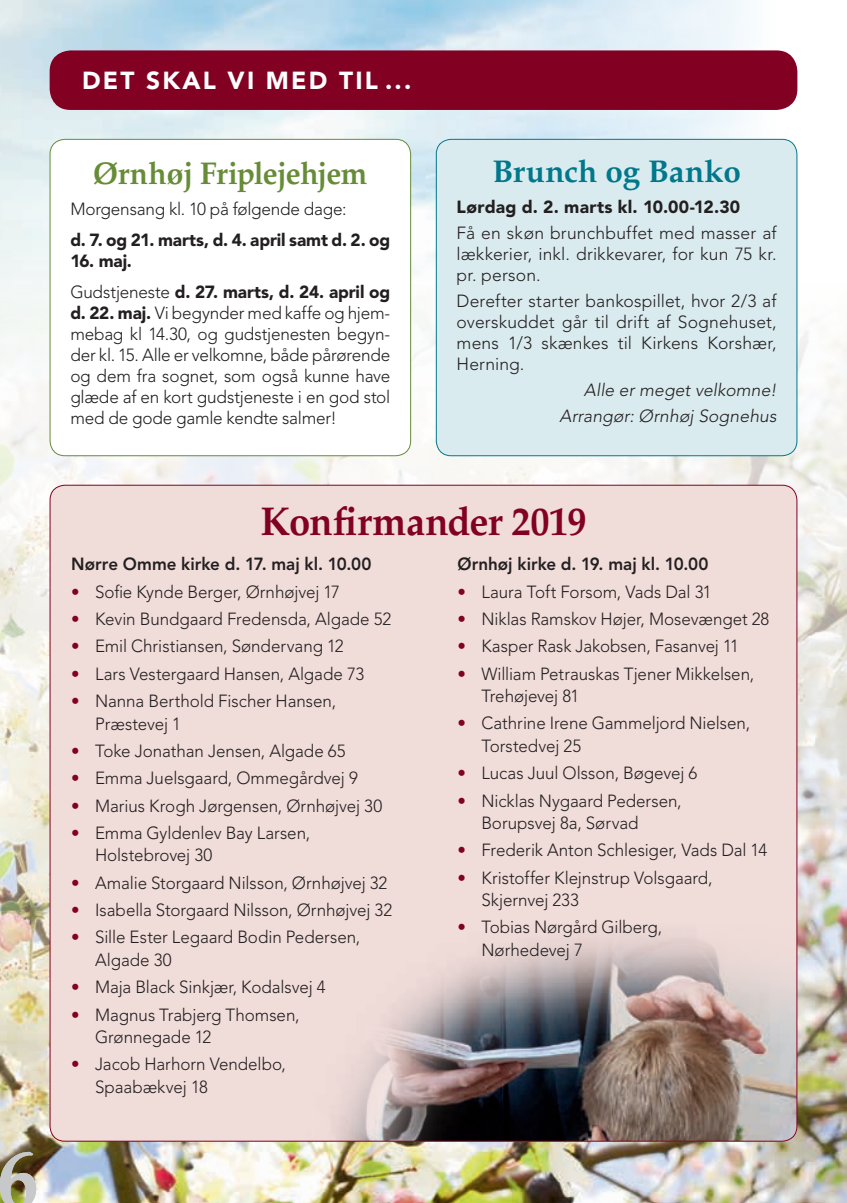
<style>
.page{position:relative;width:847px;height:1203px;background:#fff}
.page>*{position:absolute;margin:0;border:0;box-sizing:border-box;transform-origin:0 0}
.t1{font:700 84px "Palatino LT Std";color:#c7c8ca}
.t2{font:700 40.25px "Palatino LT Std";letter-spacing:-.015em;color:#820123;scale:.95 1}
.t3{font:700 31.5px "Palatino LT Std";letter-spacing:-.015em;color:#668c37;scale:.95 1}
.t4{font:700 31.5px "Palatino LT Std";color:#00788b}
.t5{font:900 24.5px "Avenir LT Std";letter-spacing:.09em;color:#fff}
.t6{font:300 17.5px/21px "Avenir LT Std";letter-spacing:-.005em;color:#231f20}
.t7{font:900 17.5px/31px "Avenir LT Std";letter-spacing:-.005em;color:#231f20}
.t8{font:800 17.5px "Avenir LT Std";color:#231f20}
.t9{font:italic 300 17.5px/25.9px "Avenir LT Std";letter-spacing:.005em;color:#231f20;text-align:right}
.t10{font:900 17.5px "Avenir LT Std";letter-spacing:.015em;color:#231f20}
.s1{font-weight:300}
.s2{font-weight:900}
.s3{color:#820123}
</style>
<div class="page">
<img style="left:0;top:456px;width:847px;height:747px">
<img style="left:0;top:0;width:847px;height:456px">
<div style="left:50px;top:50px;width:747px;height:60px;background:#820123;border-radius:21px"></div>
<div style="left:436px;top:139px;width:361px;height:317px;background:#daebef;border-radius:15px"></div>
<div style="left:436px;top:139px;width:361px;height:317px;border:1px solid #00788b;border-radius:15px"></div>
<div style="left:50px;top:485px;width:747px;height:656px;background:#f0dcd9;border-radius:15px"></div>
<img style="left:336px;top:938px;width:461px;height:203px">
<div style="left:50px;top:139px;width:361px;height:317px;background:#fff;border-radius:15px"></div>
<div style="left:50px;top:139px;width:361px;height:317px;border:1px solid #668c37;border-radius:15px"></div>
<h1 class="t1" style="left:-3px;top:1130px;width:44px">6</h1>
<h3 class="t5" style="left:82px;top:66px;width:331px">DET SKAL VI MED TIL ...</h3>
<h3 class="t3" style="left:93px;top:155px;width:290px">Ørnhøj Friplejehjem</h3>
<p class="t6" style="left:70px;top:199px;width:278px">Morgensang kl. 10 på følgende dage:</p>
<p class="t7" style="left:70px;top:224px;width:321px">d. 7. og 21. marts, d. 4. april samt d. 2. og</p>
<p class="t7" style="left:70px;top:245px;width:321px">16. maj.<br><span class="s1">Gudstjeneste</span> d. 27. marts, d. 24. april og</p>
<p class="t6" style="left:70px;top:303px;width:321px;text-align:justify"><span class="s2">d. 22. maj.</span> Vi begynder med kaffe og hjem&shy;mebag kl 14.30, og gudstjenesten begyn&shy;der kl. 15. Alle er velkomne, både pårørende og dem fra sognet, som også kunne have glæde af en kort gudstjeneste i en god stol med de gode gamle kendte salmer!</p>
<h3 class="t4" style="left:492px;top:153px;width:250px">Brunch og Banko</h3>
<p class="t10" style="left:456px;top:197px;width:285px">Lørdag d. 2. marts kl. 10.00-12.30</p>
<p class="t6" style="left:456px;top:223px;width:321px;text-align:justify">Få en skøn brunchbuffet med masser af lækkerier, inkl. drikkevarer, for kun 75 kr. pr. person.</p>
<p class="t6" style="left:456px;top:291px;width:321px;text-align:justify">Derefter starter bankospillet, hvor 2/3 af overskuddet går til drift af Sognehuset, mens 1/3 skænkes til Kirkens Korshær, Herning.</p>
<p class="t9" style="left:559px;top:378px;width:219px">Alle er meget velkomne!<br>Arrangør: Ørnhøj Sognehus</p>
<h2 class="t2" style="left:260px;top:498px;width:345px">Konfirmander 2019</h2>
<p class="t8" style="left:71px;top:554px;width:302px">Nørre Omme kirke d. 17. maj kl. 10.00</p>
<p class="t6" style="left:71px;top:581px;width:270px"><span class="s3">•</span> Sofie Kynde Berger, Ørnhøjvej 17</p>
<p class="t6" style="left:71px;top:609px;width:321px"><span class="s3">•</span> Kevin Bundgaard Fredensda, Algade 52</p>
<p class="t6" style="left:71px;top:636px;width:274px"><span class="s3">•</span> Emil Christiansen, Søndervang 12</p>
<p class="t6" style="left:71px;top:663px;width:294px"><span class="s3">•</span> Lars Vestergaard Hansen, Algade 73</p>
<p class="t6" style="left:95px;top:690px;width:242px;line-height:22.4px;text-indent:-24px"><span class="s3">•</span> Nanna Berthold Fischer Hansen,<br>Præstevej 1</p>
<p class="t6" style="left:71px;top:740px;width:276px"><span class="s3">•</span> Toke Jonathan Jensen, Algade 65</p>
<p class="t6" style="left:71px;top:768px;width:288px"><span class="s3">•</span> Emma Juelsgaard, Ommegårdvej 9</p>
<p class="t6" style="left:71px;top:795px;width:313px"><span class="s3">•</span> Marius Krogh Jørgensen, Ørnhøjvej 30</p>
<p class="t6" style="left:95px;top:822px;width:217px;line-height:22.4px;text-indent:-24px"><span class="s3">•</span> Emma Gyldenlev Bay Larsen,<br>Holstebrovej 30</p>
<p class="t6" style="left:71px;top:872px;width:318px"><span class="s3">•</span> Amalie Storgaard Nilsson, Ørnhøjvej 32</p>
<p class="t6" style="left:71px;top:900px;width:322px"><span class="s3">•</span> Isabella Storgaard Nilsson, Ørnhøjvej 32</p>
<p class="t6" style="left:95px;top:926px;width:267px;line-height:22.4px;text-indent:-24px"><span class="s3">•</span> Sille Ester Legaard Bodin Pedersen,<br>Algade 30</p>
<p class="t6" style="left:71px;top:977px;width:256px"><span class="s3">•</span> Maja Black Sinkjær, Kodalsvej 4</p>
<p class="t6" style="left:95px;top:1003px;width:206px;line-height:22.4px;text-indent:-24px"><span class="s3">•</span> Magnus Trabjerg Thomsen,<br>Grønnegade 12</p>
<p class="t6" style="left:95px;top:1053px;width:192px;line-height:22.4px;text-indent:-24px"><span class="s3">•</span> Jacob Harhorn Vendelbo,<br>Spaabækvej 18</p>
<p class="t8" style="left:457px;top:554px;width:252px">Ørnhøj kirke d. 19. maj kl. 10.00</p>
<p class="t6" style="left:457px;top:581px;width:256px"><span class="s3">•</span> Laura Toft Forsom, Vads Dal 31</p>
<p class="t6" style="left:457px;top:608px;width:313px"><span class="s3">•</span> Niklas Ramskov Højer, Mosevænget 28</p>
<p class="t6" style="left:457px;top:636px;width:283px"><span class="s3">•</span> Kasper Rask Jakobsen, Fasanvej 11</p>
<p class="t6" style="left:481px;top:662px;width:274px;line-height:22.4px;text-indent:-24px"><span class="s3">•</span> William Petrauskas Tjener Mikkelsen,<br>Trehøjevej 81</p>
<p class="t6" style="left:481px;top:712px;width:270px;line-height:22.4px;text-indent:-24px"><span class="s3">•</span> Cathrine Irene Gammeljord Nielsen,<br>Torstedvej 25</p>
<p class="t6" style="left:457px;top:763px;width:241px"><span class="s3">•</span> Lucas Juul Olsson, Bøgevej 6</p>
<p class="t6" style="left:481px;top:789px;width:202px;line-height:22.4px;text-indent:-24px"><span class="s3">•</span> Nicklas Nygaard Pedersen,<br>Borupsvej 8a, Sørvad</p>
<p class="t6" style="left:457px;top:840px;width:311px"><span class="s3">•</span> Frederik Anton Schlesiger, Vads Dal 14</p>
<p class="t6" style="left:481px;top:866px;width:232px;line-height:22.4px;text-indent:-24px"><span class="s3">•</span> Kristoffer Klejnstrup Volsgaard,<br>Skjernvej 233</p>
<p class="t6" style="left:481px;top:916px;width:182px;line-height:22.4px;text-indent:-24px"><span class="s3">•</span> Tobias Nørgård Gilberg,<br>Nørhedevej 7</p>
</div>
